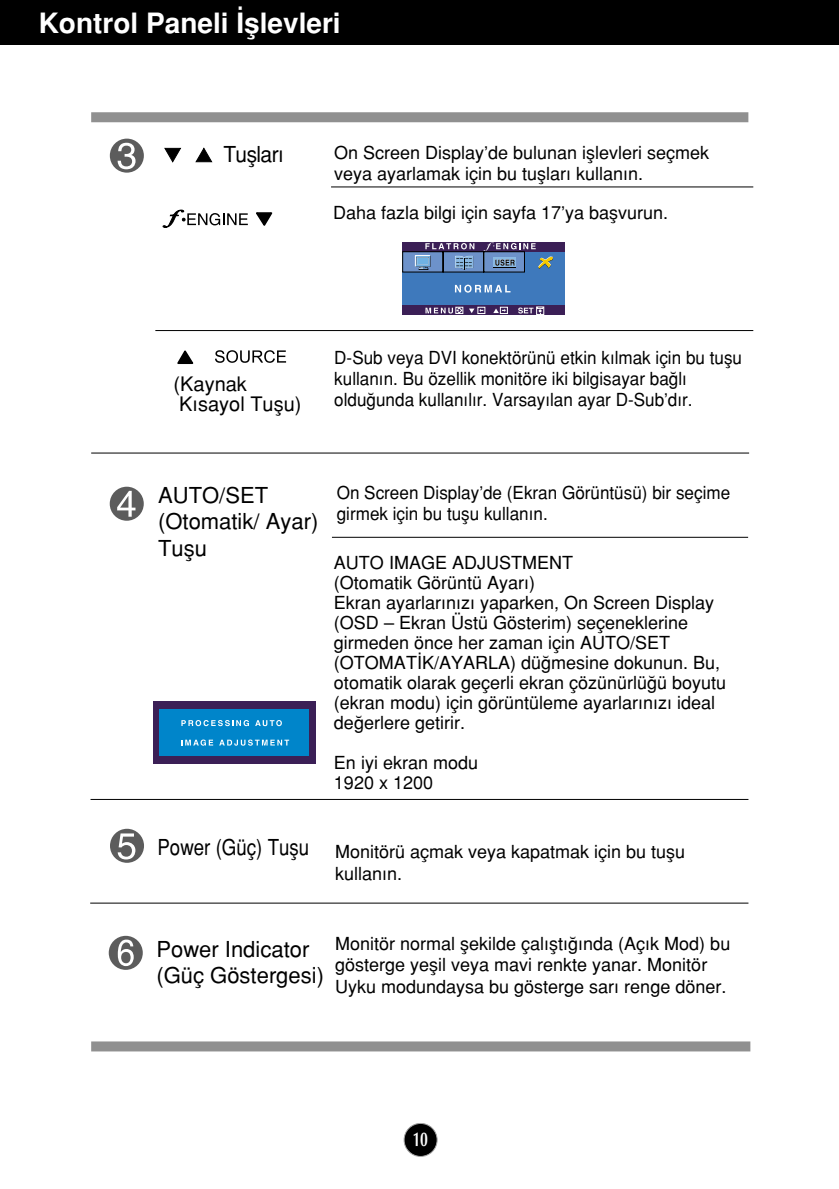
<style>
.page{position:relative;width:839px;height:1189px;background:#fff}
.page>*{position:absolute;margin:0;border:0;box-sizing:border-box;transform-origin:0 0}
.t1{font:28px "Helvetica Turk B";color:#fff}
.t2{font:22px/26.4px "Helvetica Turk";color:#000}
.t3{font:22px "Helvetica Turk";color:#000;scale:.85 1}
.t4{font:22px "Helvetica Turk";color:#000;scale:.95 1}
.t5{font:20px/20px "Helvetica Turk";color:#000}
.t6{font:700 20px "Optima";color:#fff;scale:.7 1}
.t7{font:18px/20px "Helvetica Turk";color:#000}
.t8{font:18px/21px "Helvetica Turk";color:#000;scale:.95 1}
</style>
<div class="page">
<div style="left:404px;top:1123px;width:33px;height:33px;background:#000;border-radius:50%"></div>
<div style="left:403px;top:1123px;width:34px;height:34px;border:2px solid #a5a5a5;border-radius:50%"></div>
<div style="left:0;top:0;width:839px;height:45px;background:#000"></div>
<div style="left:110px;top:487px;width:34px;height:34px;background:#5c5c5c;border-radius:50%"></div>
<svg style="left:117px;top:491px;width:18px;height:26px"></svg>
<hr style="left:90px;top:799px;width:658px;height:1px;background:#000">
<hr style="left:90px;top:902px;width:658px;height:1px;background:#000">
<div style="left:110px;top:829px;width:34px;height:34px;background:#5c5c5c;border-radius:50%"></div>
<svg style="left:118px;top:833px;width:17px;height:26px"></svg>
<hr style="left:332px;top:537px;width:416px;height:1px;background:#000">
<div style="left:153px;top:701px;width:162px;height:62px;background:#3b1f56"></div>
<div style="left:159px;top:709px;width:150px;height:46px;background:#0085ca"></div>
<svg style="left:181px;top:720px;width:68px;height:6px"></svg>
<svg style="left:255px;top:720px;width:27px;height:6px"></svg>
<svg style="left:181px;top:739px;width:32px;height:6px"></svg>
<svg style="left:219px;top:739px;width:70px;height:6px"></svg>
<div style="left:109px;top:936px;width:34px;height:34px;background:#5c5c5c;border-radius:50%"></div>
<svg style="left:118px;top:939px;width:16px;height:27px"></svg>
<div style="left:110px;top:139px;width:34px;height:34px;background:#5c5c5c;border-radius:50%"></div>
<svg style="left:118px;top:143px;width:18px;height:26px"></svg>
<hr style="left:331px;top:186px;width:422px;height:1px;background:#000">
<hr style="left:155px;top:330px;width:598px;height:1px;background:#000">
<div style="left:402px;top:250px;width:163px;height:55px;background:#3e79bc"></div>
<div style="left:402px;top:305px;width:163px;height:10px;background:#3b1f56"></div>
<svg style="left:455px;top:285px;width:55px;height:8px"></svg>
<div style="left:402px;top:242px;width:163px;height:10px;background:#3b1f56"></div>
<svg style="left:402px;top:242px;width:151px;height:30px"></svg>
<div style="left:536px;top:307px;width:8px;height:8px;border:1px solid #fff"></div>
<svg style="left:518px;top:307px;width:25px;height:7px"></svg>
<div style="left:477px;top:307px;width:8px;height:7px;border:1px solid #fff"></div>
<div style="left:500px;top:307px;width:7px;height:7px;border:1px solid #fff"></div>
<div style="left:455px;top:307px;width:8px;height:7px;border:1px solid #fff"></div>
<svg style="left:425px;top:307px;width:37px;height:7px"></svg>
<svg style="left:469px;top:308px;width:14px;height:5px"></svg>
<svg style="left:493px;top:308px;width:13px;height:5px"></svg>
<svg style="left:256px;top:212px;width:17px;height:14px"></svg>
<svg style="left:162px;top:209px;width:86px;height:19px"></svg>
<div style="left:91px;top:112px;width:657px;height:10px;background:#909090"></div>
<div style="left:91px;top:1041px;width:659px;height:10px;background:#909090"></div>
<svg style="left:196px;top:148px;width:16px;height:14px"></svg>
<svg style="left:165px;top:148px;width:16px;height:14px"></svg>
<svg style="left:215px;top:350px;width:71px;height:13px"></svg>
<svg style="left:177px;top:350px;width:17px;height:14px"></svg>
<hr style="left:91px;top:452px;width:658px;height:1px;background:#000">
<h1 class="t1" style="left:39px;top:13px;width:303px">Kontrol Paneli ‹fllevleri</h1>
<p class="t4" style="left:223px;top:147px;width:65px">Tufllar›</p>
<p class="t7" style="left:334px;top:144px;width:377px;line-height:21.6px">On Screen Display’de bulunan ifllevleri seçmek veya ayarlamak için bu tufllar› kullan›n.</p>
<p class="t7" style="left:333px;top:205px;width:337px">Daha fazla bilgi için sayfa 17’ya baflvurun.</p>
<p class="t5" style="left:174px;top:377px;width:129px">(Kaynak<br>K›sayol Tuflu)</p>
<p class="t8" style="left:334px;top:349px;width:431px">D-Sub veya DVI konektörünü etkin k›lmak için bu tuflu kullan›n. Bu özellik monitöre iki bilgisayar ba¤l› oldu¤unda kullan›l›r. Varsay›lan ayar D-Sub’d›r.</p>
<p class="t2" style="left:158px;top:485px;width:162px">AUTO/SET (Otomatik/ Ayar)<br>Tuflu</p>
<p class="t8" style="left:337px;top:484px;width:416px">On Screen Display’de (Ekran Görüntüsü) bir seçime girmek için bu tuflu kullan›n.</p>
<p class="t7" style="left:334px;top:555px;width:394px">AUTO IMAGE ADJUSTMENT<br>(Otomatik Görüntü Ayar›)<br>Ekran ayarlar›n›z› yaparken, On Screen Display (OSD – Ekran Üstü Gösterim) seçeneklerine girmeden önce her zaman için AUTO/SET (OTOMAT‹K/AYARLA) dü¤mesine dokunun. Bu, otomatik olarak geçerli ekran çözünürlü¤ü boyutu (ekran modu) için görüntüleme ayarlar›n›z› ideal de¤erlere getirir.</p>
<p class="t7" style="left:334px;top:755px;width:146px">En iyi ekran modu<br>1920 x 1200</p>
<p class="t3" style="left:157px;top:839px;width:180px">Power (Güç) Tuflu</p>
<p class="t7" style="left:335px;top:844px;width:352px;line-height:21.6px">Monitörü açmak veya kapatmak için bu tuflu kullan›n.</p>
<p class="t2" style="left:156px;top:939px;width:169px">Power Indicator (Güç Göstergesi)</p>
<p class="t7" style="left:335px;top:935px;width:397px;line-height:21.6px">Monitör normal flekilde çal›flt›¤›nda (Aç›k Mod) bu gösterge yeflil veya mavi renkte yanar. Monitör<br>Uyku modundaysa bu gösterge sar› renge döner.</p>
<p class="t6" style="left:413px;top:1131px;width:23px">10</p>
</div>
